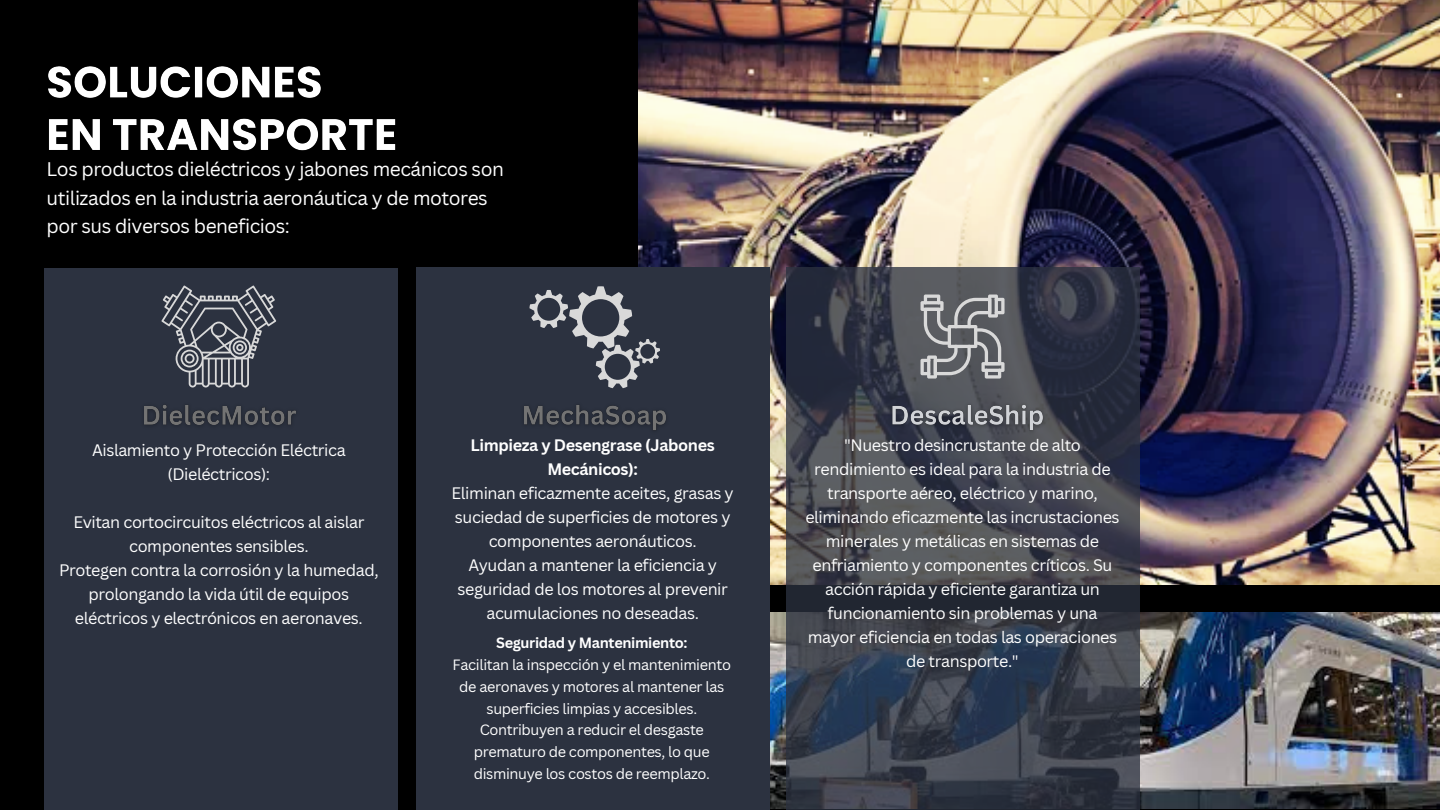
<style>
.page{position:relative;width:1440px;height:810px;background:#000}
.page>*{position:absolute;margin:0;border:0;box-sizing:border-box;transform-origin:0 0}
.t1{font:19.2px/28.5px "Canva Sans";letter-spacing:-.025em;color:#fff}
.t2{font:16.2px/24px "Canva Sans";letter-spacing:-.025em;color:#fff;text-align:center}
.t3{font:700 16.2px/24px "Canva Sans";letter-spacing:-.025em;color:#fff;text-align:center}
.t4{font:14.5px/21.8px "Canva Sans";letter-spacing:-.025em;color:#fff;text-align:center}
.t5{font:700 14.5px "Canva Sans";letter-spacing:-.025em;color:#fff}
</style>
<div class="page">
<div style="left:44px;top:268px;width:354px;height:542px;background:#2c3240"></div>
<svg style="left:161px;top:286px;width:115px;height:101px"></svg>
<img style="left:639px;top:0;width:801px;height:585px">
<img style="left:769px;top:612px;width:671px;height:197px">
<div style="left:416px;top:268px;width:353px;height:542px;background:#2c3240"></div>
<svg style="left:786px;top:268px;width:353px;height:542px;background:#3b404b"></svg>
<svg style="left:529px;top:286px;width:131px;height:102px"></svg>
<img style="left:48px;top:66px;width:348px;height:85px">
<img style="left:144px;top:405px;width:152px;height:20px">
<img style="left:524px;top:405px;width:142px;height:26px">
<img style="left:885px;top:398px;width:164px;height:40px">
<svg style="left:921px;top:295px;width:84px;height:84px;background:#808185"></svg>
<p class="t1" style="left:47px;top:154px;width:459px">Los productos dieléctricos y jabones mecánicos son utilizados en la industria aeronáutica y de motores por sus diversos beneficios:</p>
<p class="t2" style="left:92px;top:438px;width:255px">Aislamiento y Protección Eléctrica (Dieléctricos):</p>
<p class="t2" style="left:73px;top:510px;width:293px">Evitan cortocircuitos eléctricos al aislar componentes sensibles.</p>
<p class="t2" style="left:59px;top:558px;width:321px">Protegen contra la corrosión y la humedad, prolongando la vida útil de equipos eléctricos y electrónicos en aeronaves.</p>
<p class="t3" style="left:471px;top:433px;width:246px">Limpieza y Desengrase (Jabones<br>Mecánicos):</p>
<p class="t2" style="left:452px;top:481px;width:284px">Eliminan eficazmente aceites, grasas y suciedad de superficies de motores y componentes aeronáuticos.</p>
<p class="t2" style="left:458px;top:553px;width:272px">Ayudan a mantener la eficiencia y seguridad de los motores al prevenir acumulaciones no deseadas.</p>
<p class="t5" style="left:496px;top:633px;width:193px">Seguridad y Mantenimiento:</p>
<p class="t4" style="left:453px;top:654px;width:280px">Facilitan la inspección y el mantenimiento de aeronaves y motores al mantener las superficies limpias y accesibles.</p>
<p class="t4" style="left:474px;top:719px;width:238px">Contribuyen a reducir el desgaste prematuro de componentes, lo que disminuye los costos de reemplazo.</p>
<p class="t2" style="left:805px;top:433px;width:316px">"Nuestro desincrustante de alto rendimiento es ideal para la industria de transporte aéreo, eléctrico y marino, eliminando eficazmente las incrustaciones minerales y metálicas en sistemas de enfriamiento y componentes críticos. Su acción rápida y eficiente garantiza un funcionamiento sin problemas y una mayor eficiencia en todas las operaciones de transporte."</p>
</div>
